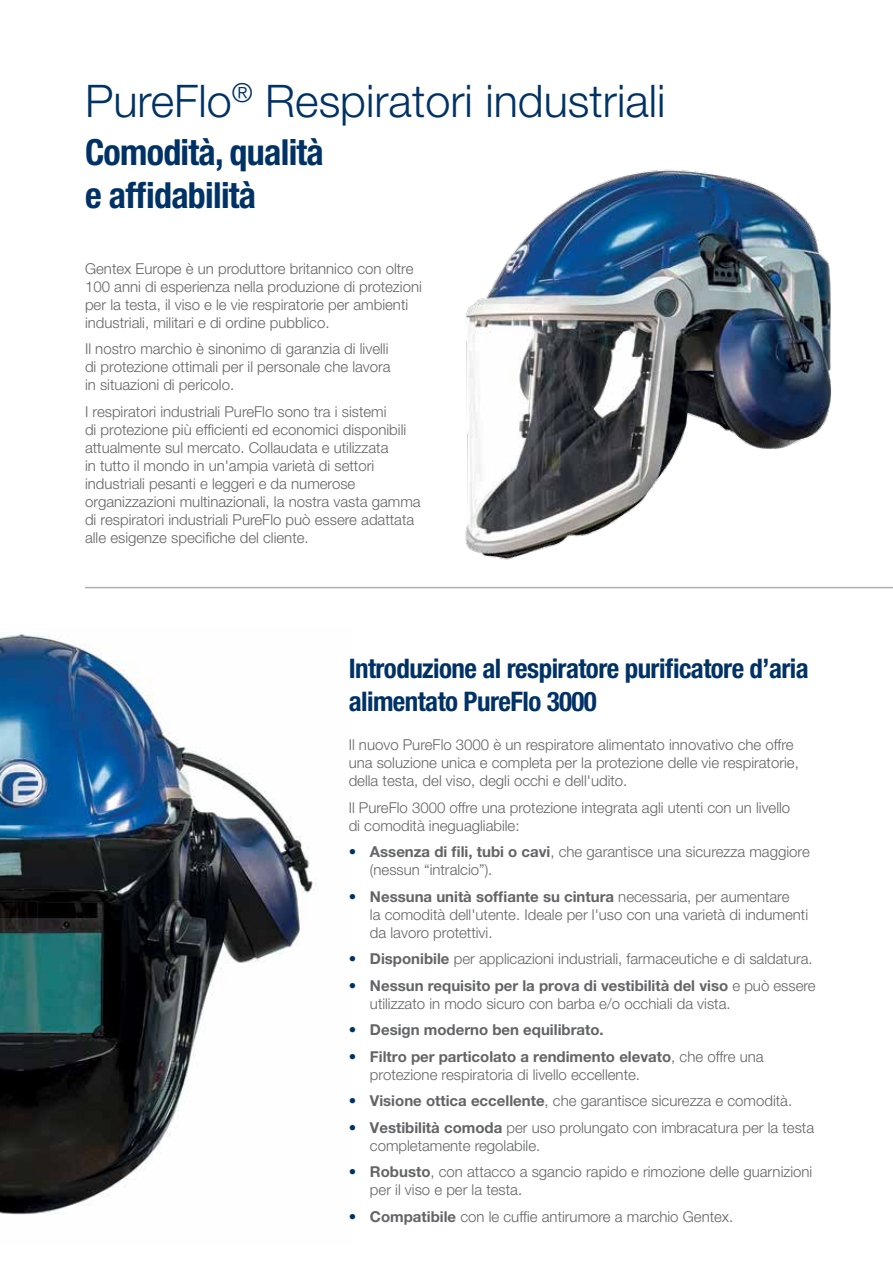
<style>
.page{position:relative;width:893px;height:1263px;background:#fff}
.page>*{position:absolute;margin:0;border:0;box-sizing:border-box;transform-origin:0 0}
.t1{font:300 45px "Helvetica Neue LT Pro";color:#003266}
.t2{font:700 condensed 36px/43.2px "Helvetica Neue LT Pro";letter-spacing:-.02em;color:#003266}
.t3{font:700 condensed 27px/32.4px "Helvetica Neue LT Pro";letter-spacing:-.02em;color:#003266}
.t4{font:300 15px/18px "Helvetica Neue LT Pro";color:#636466}
.t5{font:700 15px "Helvetica Neue LT Pro";color:#636466}
.s1{color:#003266}
.s2{font-weight:700}
.s3{font-weight:300;color:#003266}
</style>
<div class="page">
<img style="left:0;top:634px;width:317px;height:581px">
<img style="left:465px;top:169px;width:367px;height:391px">
<hr style="left:85px;top:587px;width:808px;height:1px;background:#aeafb1">
<h1 class="t1" style="left:85px;top:74px;width:582px">PureFlo<sup>®</sup> Respiratori industriali</h1>
<h2 class="t2" style="left:85px;top:130px;width:240px">Comodità, qualità e affidabilità</h2>
<p class="t4" style="left:85px;top:259px;width:338px">Gentex Europe è un produttore britannico con oltre 100 anni di esperienza nella produzione di protezioni per la testa, il viso e le vie respiratorie per ambienti industriali, militari e di ordine pubblico.</p>
<p class="t4" style="left:85px;top:339px;width:307px">Il nostro marchio è sinonimo di garanzia di livelli di protezione ottimali per il personale che lavora in situazioni di pericolo.</p>
<p class="t4" style="left:85px;top:402px;width:337px">I respiratori industriali PureFlo sono tra i sistemi<br>di protezione più efficienti ed economici disponibili attualmente sul mercato. Collaudata e utilizzata<br>in tutto il mondo in un'ampia varietà di settori industriali pesanti e leggeri e da numerose organizzazioni multinazionali, la nostra vasta gamma di respiratori industriali PureFlo può essere adattata alle esigenze specifiche del cliente.</p>
<h3 class="t3" style="left:349px;top:652px;width:462px">Introduzione al respiratore purificatore d’aria alimentato PureFlo 3000</h3>
<p class="t4" style="left:349px;top:735px;width:452px">Il nuovo PureFlo 3000 è un respiratore alimentato innovativo che offre una soluzione unica e completa per la protezione delle vie respiratorie, della testa, del viso, degli occhi e dell'udito.</p>
<p class="t4" style="left:349px;top:798px;width:443px">Il PureFlo 3000 offre una protezione integrata agli utenti con un livello di comodità ineguagliabile:</p>
<p class="t4" style="left:370px;top:842px;width:441px;text-indent:-21px"><span class="s1">•</span> <span class="s2">Assenza di fili, tubi o cavi</span>, che garantisce una sicurezza maggiore (nessun “intralcio”).</p>
<p class="t4" style="left:370px;top:887px;width:440px;text-indent:-21px"><span class="s1">•</span> <span class="s2">Nessuna unità soffiante su cintura</span> necessaria, per aumentare<br>la comodità dell'utente. Ideale per l'uso con una varietà di indumenti da lavoro protettivi.</p>
<p class="t4" style="left:349px;top:949px;width:466px"><span class="s1">•</span> <span class="s2">Disponibile</span> per applicazioni industriali, farmaceutiche e di saldatura.</p>
<p class="t4" style="left:370px;top:976px;width:447px;text-indent:-21px"><span class="s1">•</span> <span class="s2">Nessun requisito per la prova di vestibilità del viso</span> e può essere utilizzato in modo sicuro con barba e/o occhiali da vista.</p>
<p class="t5" style="left:349px;top:1020px;width:257px"><span class="s3">•</span> Design moderno ben equilibrato.</p>
<p class="t4" style="left:370px;top:1047px;width:395px;text-indent:-21px"><span class="s1">•</span> <span class="s2">Filtro per particolato a rendimento elevato</span>, che offre una protezione respiratoria di livello eccellente.</p>
<p class="t4" style="left:349px;top:1091px;width:445px"><span class="s1">•</span> <span class="s2">Visione ottica eccellente</span>, che garantisce sicurezza e comodità.</p>
<p class="t4" style="left:370px;top:1118px;width:446px;text-indent:-21px"><span class="s1">•</span> <span class="s2">Vestibilità comoda</span> per uso prolungato con imbracatura per la testa completamente regolabile.</p>
<p class="t4" style="left:370px;top:1162px;width:444px;text-indent:-21px"><span class="s1">•</span> <span class="s2">Robusto</span>, con attacco a sgancio rapido e rimozione delle guarnizioni per il viso e per la testa.</p>
<p class="t4" style="left:349px;top:1207px;width:386px"><span class="s1">•</span> <span class="s2">Compatibile</span> con le cuffie antirumore a marchio Gentex.</p>
</div>
